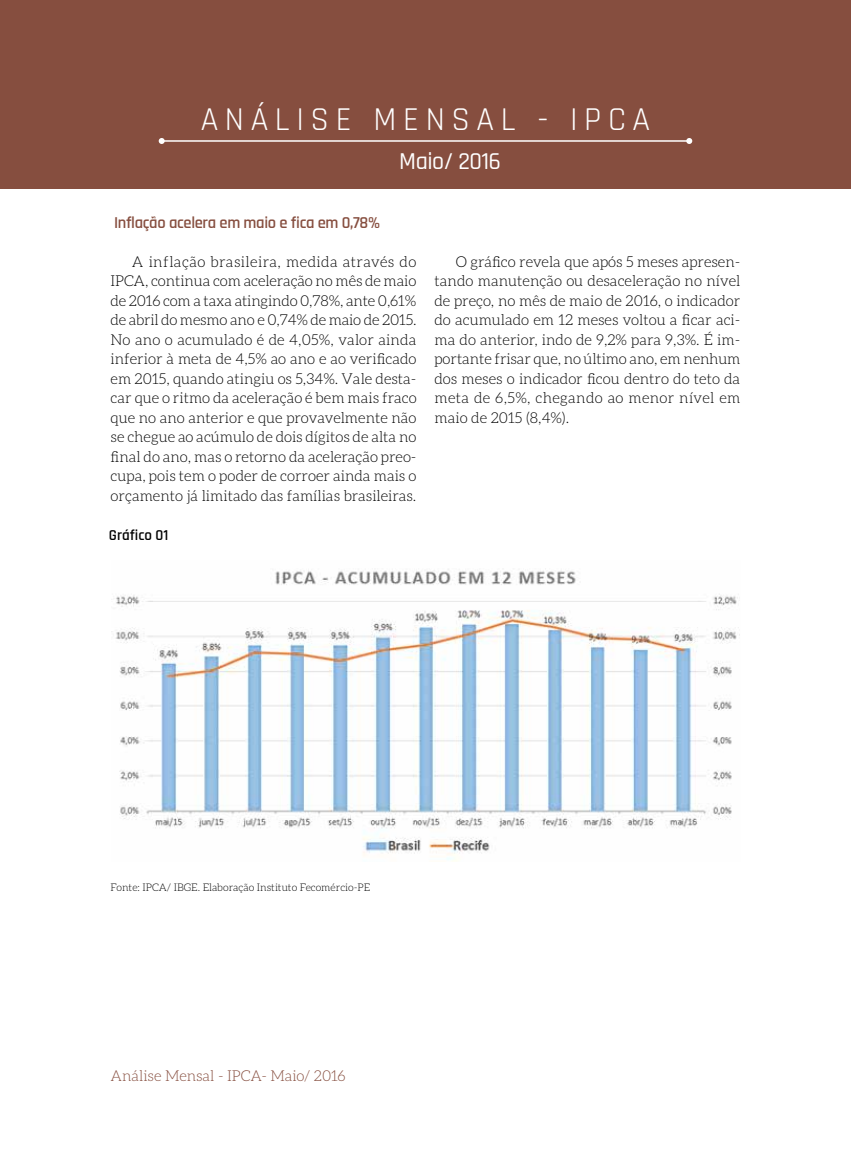
<style>
.page{position:relative;width:851px;height:1149px;background:#fff}
.page>*{position:absolute;margin:0;border:0;box-sizing:border-box;transform-origin:0 0}
.t1{font:33px "Rajdhani";letter-spacing:.2em;color:#fff}
.t2{font:500 24px "Rajdhani";letter-spacing:-.02em;color:#fff}
.t3{font:600 16.5px "Rajdhani";letter-spacing:-.02em;color:#864e3f}
.t4{font:300 15px/19.5px "Aleo";color:#000;text-align:justify}
.t5{font:300 15px "Aleo";letter-spacing:-.005em;color:#864e3f}
.t6{font:600 15px "Rajdhani";color:#000}
.t7{font:300 10.5px "Aleo";color:#000}
</style>
<div class="page">
<div style="left:0;top:0;width:850px;height:189px;background:#864e3f"></div>
<hr style="left:162px;top:140px;width:527px;height:2px;background:#fff">
<svg style="left:159px;top:138px;width:6px;height:6px"></svg>
<svg style="left:686px;top:138px;width:6px;height:6px"></svg>
<img style="left:111px;top:568px;width:629px;height:292px">
<h1 class="t1" style="left:201px;top:101px;width:451px">ANÁLISE MENSAL - I PCA</h1>
<h2 class="t2" style="left:399px;top:147px;width:103px">Maio/ 2016</h2>
<p class="t3" style="left:114px;top:212px;width:267px">Inflação acelera em maio e fica em 0,78%</p>
<p class="t4" style="left:111px;top:251px;width:307px;text-indent:21px">A inflação brasileira, medida através do IPCA, continua com aceleração no mês de maio de 2016 com a taxa atingindo 0,78%, ante 0,61% de abril do mesmo ano e 0,74% de maio de 2015.<br>No ano o acumulado é de 4,05%, valor ainda inferior à meta de 4,5% ao ano e ao verificado em 2015, quando atingiu os 5,34%. Vale desta&shy;car que o ritmo da aceleração é bem mais fraco que no ano anterior e que provavelmente não se chegue ao acúmulo de dois dígitos de alta no final do ano, mas o retorno da aceleração preo&shy;cupa, pois tem o poder de corroer ainda mais o orçamento já limitado das famílias brasileiras.</p>
<p class="t4" style="left:434px;top:251px;width:307px;text-indent:21px">O gráfico revela que após 5 meses apresen&shy;tando manutenção ou desaceleração no nível de preço, no mês de maio de 2016, o indicador do acumulado em 12 meses voltou a ficar aci&shy;ma do anterior, indo de 9,2% para 9,3%. É im&shy;portante frisar que, no último ano, em nenhum dos meses o indicador ficou dentro do teto da meta de 6,5%, chegando ao menor nível em maio de 2015 (8,4%).</p>
<p class="t6" style="left:109px;top:526px;width:61px">Gráfico 01</p>
<p class="t7" style="left:111px;top:881px;width:261px">Fonte: IPCA/ IBGE. Elaboração Instituto Fecomércio-PE</p>
<p class="t5" style="left:111px;top:1067px;width:236px">Análise Mensal - IPCA- Maio/ 2016</p>
</div>
